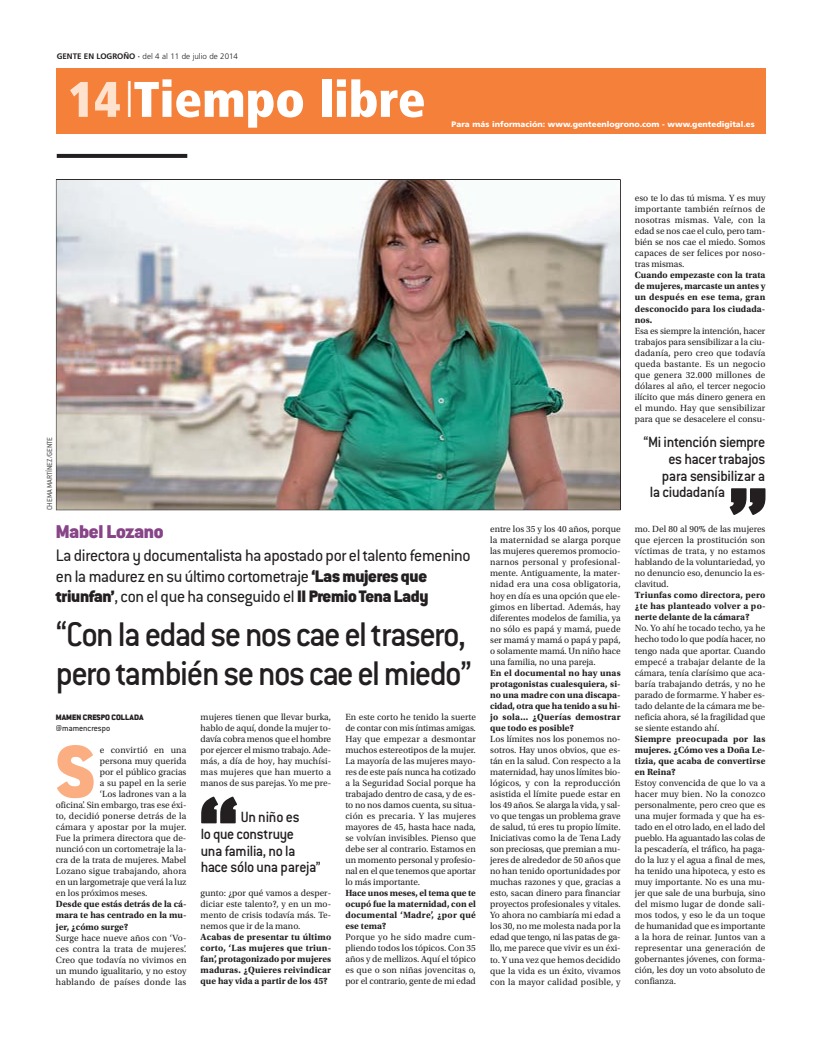
<style>
.page{position:relative;width:823px;height:1049px;background:#fff}
.page>*{position:absolute;margin:0;border:0;box-sizing:border-box;transform-origin:0 0}
.t1{font:96.4px "Conduit ITC Std Black+KDNQLH";color:#231f20}
.t2{font:80.8px "Conduit ITC Std Black+KDNQLH";color:#faae82}
.t3{font:900 condensed 50px "Frutiger";color:#fff}
.t4{font:37.6px/38.6px "Conduit ITC Std Medium+FOZEPD";letter-spacing:-.04em;color:#231f20;scale:.96 1}
.t5{font:20.3px "Conduit ITC Std Black+KDNQLH";letter-spacing:-.01em;color:#874487}
.t6{font:18.3px/20.3px "Conduit ITC Std Regular+FEJDZK";letter-spacing:-.015em;color:#231f20}
.t7{font:16.2px "Conduit ITC Std Medium+FOZEPD";letter-spacing:-.025em;color:#231f20}
.t8{font:16.2px/16.7px "Conduit ITC Std Medium+FOZEPD";letter-spacing:-.025em;color:#231f20;scale:.96 1}
.t9{font:9.4px/11px "Utopia Std Regular+SCCFYK";color:#231f20}
.t10{font:9.4px/11px "Utopia Std Bold+DXNLOR";letter-spacing:.005em;color:#231f20}
.t11{font:9.4px "Utopia Std Regular+SCCFYK";letter-spacing:.02em;color:#231f20}
.t12{font:9.1px "Conduit ITC Std Regular+FEJDZK";color:#231f20}
.t13{font:8.6px "Conduit ITC Std Black+KDNQLH";color:#231f20}
.t14{font:900 8px "Frutiger";color:#fff}
.t15{font:300 8px "Frutiger";color:#231f20}
.t16{font:8px "Conduit ITC Std Regular+FEJDZK";color:#4d4d4d}
.s1{font-weight:700}
.s2{color:#fee2cd}
.s3{font-family:"Utopia Std Bold+DXNLOR"}
.s4{font-family:"Conduit ITC Std Black+KDNQLH"}
.s5{font-family:"Utopia Std Regular+SCCFYK"}
</style>
<div class="page">
<img style="left:56px;top:179px;width:564px;height:331px">
<div style="left:57px;top:68px;width:708px;height:66px;background:#f5803a"></div>
<svg style="left:57px;top:154px;width:130px;height:4px"></svg>
<p class="t15" style="left:57px;top:53px;width:183px"><span class="s1">GENTE EN LOGROÑO ·</span> del 4 al 11 de julio de 2014</p>
<p class="t3" style="left:68px;top:79px;width:358px"><span class="s2">14</span><sup>|</sup>Tiempo libre</p>
<p class="t16" style="left:47px;top:510px;width:75px;rotate:-90deg">CHEMA MARTÍNEZ/GENTE</p>
<p class="t14" style="left:451px;top:121px;width:304px">Para más información: www.genteenlogrono.com - www.gentedigital.es</p>
<p class="t9" style="left:634px;top:193px;width:132px">eso te lo das tú misma. Y es muy importante también reírnos de nosotras mismas. Vale, con la edad se nos cae el culo, pero tam&shy;bién se nos cae el miedo. Somos capaces de ser felices por noso&shy;tras mismas.<br><span class="s3">Cuando empezaste con la trata de mujeres, marcaste un antes y un después en ese tema, gran desconocido para los ciudada&shy;nos.<br></span>Esa es siempre la intención, hacer trabajos para sensibilizar a la ciu&shy;dadanía, pero creo que todavía queda bastante. Es un negocio que genera 32.000 millones de dólares al año, el tercer negocio ilícito que más dinero genera en el mundo. Hay que sensibilizar para que se desacelere el consu-</p>
<p class="t7" style="left:643px;top:436px;width:123px">“Mi intención siempre</p>
<p class="t7" style="left:668px;top:453px;width:98px">es hacer trabajos</p>
<p class="t7" style="left:661px;top:470px;width:105px">para sensibilizar a</p>
<p class="t7" style="left:649px;top:487px;width:77px">la ciudadanía</p>
<p class="t1" style="left:727px;top:459px;width:41px">”</p>
<p class="t5" style="left:56px;top:519px;width:109px">Mabel Lozano</p>
<p class="t6" style="left:56px;top:547px;width:416px">La directora y documentalista ha apostado por el talento femenino en la madurez en su último cortometraje <span class="s4">‘Las mujeres que triunfan’</span>, con el que ha conseguido el <span class="s4">II Premio Tena Lady</span></p>
<p class="t4" style="left:56px;top:619px;width:434px">“Conlaedadsenoscaeel trasero, pero tambiénsenoscaeelmiedo”</p>
<p class="t13" style="left:56px;top:712px;width:89px">MAMEN CRESPO COLLADA</p>
<p class="t12" style="left:56px;top:725px;width:56px">@mamencrespo</p>
<p class="t2" style="left:56px;top:722px;width:40px">S</p>
<p class="t11" style="left:100px;top:746px;width:88px">e convirtió en una</p>
<p class="t9" style="left:100px;top:756px;width:88px">persona muy querida</p>
<p class="t9" style="left:100px;top:767px;width:88px">por el público gracias</p>
<p class="t9" style="left:100px;top:778px;width:88px">a su papel en la serie</p>
<p class="t9" style="left:100px;top:789px;width:88px">‘Los ladrones van a la</p>
<p class="t9" style="left:56px;top:800px;width:132px">oficina’. Sin embargo, tras ese éxi-</p>
<p class="t11" style="left:56px;top:812px;width:132px">to, decidió ponerse detrás de la</p>
<p class="t11" style="left:56px;top:823px;width:132px">cámara y apostar por la mujer.</p>
<p class="t9" style="left:56px;top:833px;width:132px">Fue la primera directora que de-</p>
<p class="t9" style="left:56px;top:844px;width:132px">nunció con un cortometraje la la-</p>
<p class="t9" style="left:56px;top:855px;width:132px">cra de la trata de mujeres. Mabel</p>
<p class="t9" style="left:56px;top:866px;width:132px">Lozano sigue trabajando, ahora</p>
<p class="t9" style="left:56px;top:878px;width:132px">en un largometraje que verá la luz</p>
<p class="t9" style="left:56px;top:889px;width:93px">en los próximos meses.</p>
<p class="t10" style="left:56px;top:900px;width:132px">Desde que estás detrás de la cá-</p>
<p class="t10" style="left:56px;top:911px;width:132px">mara te has centrado en la mu-</p>
<p class="t10" style="left:56px;top:922px;width:74px">jer, ¿cómo surge?</p>
<p class="t9" style="left:56px;top:933px;width:132px">Surge hace nueve años con ‘Vo-</p>
<p class="t11" style="left:56px;top:945px;width:132px">ces contra la trata de mujeres’.</p>
<p class="t9" style="left:56px;top:955px;width:132px">Creo que todavía no vivimos en</p>
<p class="t9" style="left:56px;top:966px;width:132px">un mundo igualitario, y no estoy</p>
<p class="t11" style="left:56px;top:978px;width:132px">hablando de países donde las</p>
<p class="t9" style="left:200px;top:712px;width:132px;text-align:justify">mujeres tienen que llevar burka, hablo de aquí, donde la mujer to&shy;davía cobra menos que el hombre por ejercer el mismo trabajo. Ade&shy;más, a día de hoy, hay muchísi&shy;mas mujeres que han muerto a manos de sus parejas. Yo me pre-</p>
<p class="t1" style="left:198px;top:772px;width:41px">“</p>
<p class="t8" style="left:200px;top:861px;width:126px">hace sólo una pareja”</p>
<p class="t8" style="left:200px;top:810px;width:104px;text-indent:40px">Un niño es lo que construye una familia, no la</p>
<p class="t10" style="left:200px;top:888px;width:132px"><span class="s5">gunto: ¿por qué vamos a desper&shy;diciar este talento?, y en un mo&shy;mento de crisis todavía más. Te&shy;nemos que ir de la mano.<br></span>Acabas de presentar tu último corto, ‘Las mujeres que triun&shy;fan’, protagonizado por mujeres maduras. ¿Quieres reivindicar que hay vida a partir de los 45?</p>
<p class="t9" style="left:345px;top:712px;width:132px">En este corto he tenido la suerte de contar con mis íntimas amigas.<br>Hay que empezar a desmontar muchos estereotipos de la mujer.<br>La mayoría de las mujeres mayo&shy;res de este país nunca ha cotizado a la Seguridad Social porque ha trabajado dentro de casa, y de es&shy;to no nos damos cuenta, su situa&shy;ción es precaria. Y las mujeres mayores de 45, hasta hace nada, se volvían invisibles. Pienso que debe ser al contrario. Estamos en un momento personal y profesio&shy;nal en el que tenemos que aportar lo más importante.<br><span class="s3">Hace unos meses, el tema que te ocupó fue la maternidad, con el documental ‘Madre’, ¿por qué ese tema?<br></span>Porque yo he sido madre cum&shy;pliendo todos los tópicos. Con 35 años y de mellizos. Aquí el tópico es que o son niñas jovencitas o, por el contrario, gente de mi edad</p>
<p class="t9" style="left:490px;top:524px;width:132px;text-align:justify">entre los 35 y los 40 años, porque la maternidad se alarga porque las mujeres queremos promocio&shy;narnos personal y profesional-</p>
<p class="t9" style="left:490px;top:569px;width:132px">mente. Antiguamente, la mater&shy;nidad era una cosa obligatoria, hoy en día es una opción que ele&shy;gimos en libertad. Además, hay diferentes modelos de familia, ya no sólo es papá y mamá, puede ser mamá y mamá o papá y papá, o solamente mamá. Un niño hace una familia, no una pareja.<br><span class="s3">En el documental no hay unas protagonistas cualesquiera, si&shy;no una madre con una discapa&shy;cidad, otra que ha tenido a su hi&shy;jo sola... ¿Querías demostrar que todo es posible?<br></span>Los límites nos los ponemos no&shy;sotros. Hay unos obvios, que es&shy;tán en la salud. Con respecto a la maternidad, hay unos límites bio&shy;lógicos, y con la reproducción asistida el límite puede estar en los 49 años. Se alarga la vida, y sal&shy;vo que tengas un problema grave de salud, tú eres tu propio límite.<br>Iniciativas como la de Tena Lady son preciosas, que premian a mu&shy;jeres de alrededor de 50 años que no han tenido oportunidades por muchas razones y que, gracias a esto, sacan dinero para financiar proyectos profesionales y vitales.<br>Yo ahora no cambiaría mi edad a los 30, no me molesta nada por la edad que tengo, ni las patas de ga&shy;llo, me parece que vivir es un éxi&shy;to. Y una vez que hemos decidido que la vida es un éxito, vivamos con la mayor calidad posible, y</p>
<p class="t9" style="left:634px;top:524px;width:132px">mo. Del 80 al 90% de las mujeres que ejercen la prostitución son víctimas de trata, y no estamos hablando de la voluntariedad, yo no denuncio eso, denuncio la es&shy;clavitud.<br><span class="s3">Triunfas como directora, pero ¿te has planteado volver a po&shy;nerte delante de la cámara?<br></span>No. Yo ahí he tocado techo, ya he hecho todo lo que podía hacer, no tengo nada que aportar. Cuando empecé a trabajar delante de la cámara, tenía clarísimo que aca&shy;baría trabajando detrás, y no he parado de formarme. Y haber es&shy;tado delante de la cámara me be&shy;neficia ahora, sé la fragilidad que se siente estando ahí.<br><span class="s3">Siempre preocupada por las mujeres. ¿Cómo ves a Doña Le&shy;tizia, que acaba de convertirse en Reina?<br></span>Estoy convencida de que lo va a hacer muy bien. No la conozco personalmente, pero creo que es una mujer formada y que ha es&shy;tado en el otro lado, en el lado del pueblo. Ha aguantado las colas de la pescadería, el tráfico, ha paga&shy;do la luz y el agua a final de mes, ha tenido una hipoteca, y esto es muy importante. No es una mu&shy;jer que sale de una burbuja, sino del mismo lugar de donde sali&shy;mos todos, y eso le da un toque de humanidad que es importante a la hora de reinar. Juntos van a representar una generación de gobernantes jóvenes, con forma&shy;ción, les doy un voto absoluto de confianza.</p>
</div>
